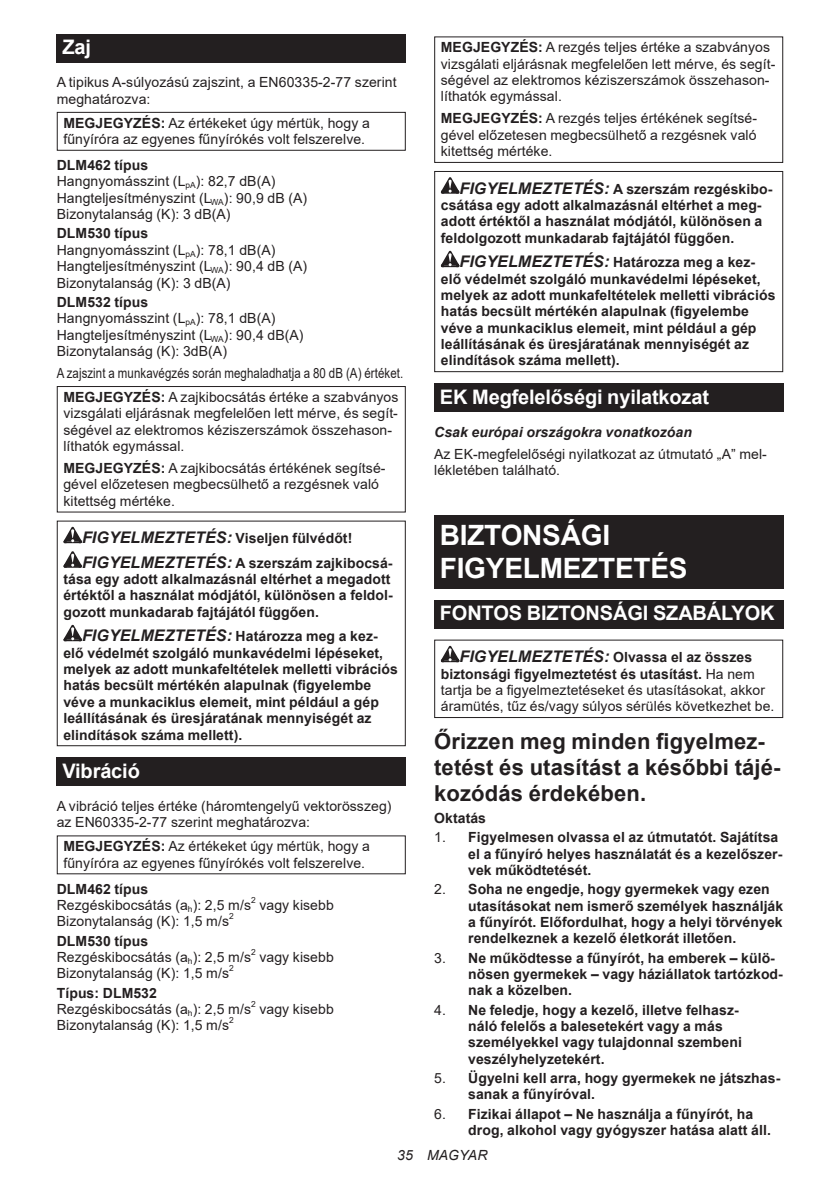
<style>
.page{position:relative;width:840px;height:1191px;background:#fff}
.page>*{position:absolute;margin:0;border:0;box-sizing:border-box;transform-origin:0 0}
.t1{font:700 28px/32.8px "Arial";letter-spacing:-.01em;color:#fff}
.t2{font:700 22px/25.8px "Arial";letter-spacing:.005em;color:#231f20}
.t3{font:700 20px "Arial";letter-spacing:-.01em;color:#fff}
.t4{font:14px/16.4px "Arial";letter-spacing:.005em;color:#231f20}
.t5{font:700 14px/16.4px "Arial";letter-spacing:.005em;color:#231f20}
.t6{font:14px/23.8px "Arial";letter-spacing:.005em;color:#231f20;text-align:center;scale:.82 1}
.t7{font:italic 700 14px "Arial";letter-spacing:.005em;color:#231f20}
.t8{font:italic 14px "Arial";letter-spacing:.005em;color:#231f20}
.t9{font:8.4px "Arial";color:#231f20}
.s1{font-weight:700}
.s2{font-style:italic;font-size:16px}
.s3{font-weight:700;font-style:italic;font-size:16px}
.s4{font-weight:400}
</style>
<div class="page">
<div style="left:57px;top:34px;width:348px;height:29px;background:#231f20"></div>
<div style="left:57px;top:112px;width:348px;height:39px;border:1px solid #231f20"></div>
<div style="left:57px;top:386px;width:348px;height:126px;border:1px solid #231f20"></div>
<svg style="left:63px;top:527px;width:19px;height:16px"></svg>
<svg style="left:63px;top:551px;width:19px;height:16px"></svg>
<svg style="left:63px;top:625px;width:19px;height:16px"></svg>
<div style="left:57px;top:520px;width:348px;height:226px;border:1px solid #231f20"></div>
<div style="left:57px;top:757px;width:348px;height:29px;background:#231f20"></div>
<div style="left:434px;top:36px;width:348px;height:127px;border:1px solid #231f20"></div>
<svg style="left:440px;top:177px;width:19px;height:17px"></svg>
<svg style="left:440px;top:251px;width:19px;height:16px"></svg>
<div style="left:434px;top:171px;width:348px;height:201px;border:1px solid #231f20"></div>
<div style="left:434px;top:383px;width:348px;height:29px;background:#231f20"></div>
<div style="left:434px;top:515px;width:348px;height:74px;background:#231f20"></div>
<div style="left:434px;top:600px;width:348px;height:28px;background:#231f20"></div>
<svg style="left:440px;top:646px;width:19px;height:16px"></svg>
<div style="left:434px;top:639px;width:348px;height:79px;border:1px solid #231f20"></div>
<h3 class="t3" style="left:62px;top:39px;width:30px">Zaj</h3>
<p class="t4" style="left:57px;top:74px;width:341px">A tipikus A-súlyozású zajszint, a EN60335-2-77 szerint meghatározva:</p>
<p class="t4" style="left:63px;top:116px;width:308px"><span class="s1">MEGJEGYZÉS:</span> Az értékeket úgy mértük, hogy a fűnyíróra az egyenes fűnyírókés volt felszerelve.</p>
<p class="t4" style="left:57px;top:158px;width:252px"><span class="s1">DLM462 típus<br></span>Hangnyomásszint (L<sub>pA</sub>): 82,7 dB(A)<br>Hangteljesítményszint (L<sub>WA</sub>): 90,9 dB (A)<br>Bizonytalanság (K): 3 dB(A)</p>
<p class="t4" style="left:57px;top:226px;width:252px"><span class="s1">DLM530 típus<br></span>Hangnyomásszint (L<sub>pA</sub>): 78,1 dB(A)<br>Hangteljesítményszint (L<sub>WA</sub>): 90,4 dB (A)<br>Bizonytalanság (K): 3 dB(A)</p>
<p class="t4" style="left:57px;top:295px;width:248px"><span class="s1">DLM532 típus<br></span>Hangnyomásszint (L<sub>pA</sub>): 78,1 dB(A)<br>Hangteljesítményszint (L<sub>WA</sub>): 90,4 dB(A)<br>Bizonytalanság (K): 3dB(A)</p>
<p class="t6" style="left:57px;top:361px;width:424px">A zajszint a munkavégzés során meghaladhatja a 80 dB (A) értéket.<br><span class="s1">MEGJEGYZÉS:</span> A zajkibocsátás értéke a szabványos</p>
<p class="t4" style="left:63px;top:405px;width:336px">vizsgálati eljárásnak megfelelően lett mérve, és segít&shy;ségével az elektromos kéziszerszámok összehason&shy;líthatók egymással.</p>
<p class="t4" style="left:63px;top:460px;width:323px"><span class="s1">MEGJEGYZÉS:</span> A zajkibocsátás értékének segítsé&shy;gével előzetesen megbecsülhető a rezgésnek való kitettség mértéke.</p>
<p class="t5" style="left:82px;top:526px;width:312px;line-height:24.4px"><span class="s2">FIGYELMEZTETÉS:</span> Viseljen fülvédőt!<br><span class="s2">FIGYELMEZTETÉS:</span> A szerszám zajkibocsá-</p>
<p class="t5" style="left:63px;top:572px;width:330px">tása egy adott alkalmazásnál eltérhet a megadott értéktől a használat módjától, különösen a feldol&shy;gozott munkadarab fajtájától függően.</p>
<p class="t5" style="left:63px;top:629px;width:336px;text-indent:19px"><span class="s2">FIGYELMEZTETÉS:</span> Határozza meg a kez&shy;elő védelmét szolgáló munkavédelmi lépéseket, melyek az adott munkafeltételek melletti vibrációs hatás becsült mértékén alapulnak (figyelembe véve a munkaciklus elemeit, mint például a gép leállításának és üresjáratának mennyiségét az elindítások száma mellett).</p>
<h3 class="t3" style="left:62px;top:756px;width:79px">Vibráció</h3>
<p class="t4" style="left:57px;top:797px;width:336px">A vibráció teljes értéke (háromtengelyű vektorösszeg) az EN60335-2-77 szerint meghatározva:</p>
<p class="t4" style="left:63px;top:839px;width:308px"><span class="s1">MEGJEGYZÉS:</span> Az értékeket úgy mértük, hogy a fűnyíróra az egyenes fűnyírókés volt felszerelve.</p>
<p class="t4" style="left:57px;top:881px;width:196px"><span class="s1">DLM462 típus<br></span>Rezgéskibocsátás (a<sub>h</sub>): 2,5 m/s</p>
<p class="t9" style="left:251px;top:896px;width:6px">2</p>
<p class="t4" style="left:259px;top:898px;width:76px">vagy kisebb</p>
<p class="t4" style="left:57px;top:914px;width:174px">Bizonytalanság (K): 1,5 m/s</p>
<p class="t9" style="left:229px;top:913px;width:6px">2</p>
<p class="t4" style="left:57px;top:933px;width:196px"><span class="s1">DLM530 típus<br></span>Rezgéskibocsátás (a<sub>h</sub>): 2,5 m/s</p>
<p class="t9" style="left:251px;top:948px;width:6px">2</p>
<p class="t4" style="left:259px;top:950px;width:76px">vagy kisebb</p>
<p class="t4" style="left:57px;top:966px;width:174px">Bizonytalanság (K): 1,5 m/s</p>
<p class="t9" style="left:229px;top:965px;width:6px">2</p>
<p class="t4" style="left:57px;top:985px;width:196px"><span class="s1">Típus: DLM532<br></span>Rezgéskibocsátás (a<sub>h</sub>): 2,5 m/s</p>
<p class="t9" style="left:251px;top:1000px;width:6px">2</p>
<p class="t4" style="left:259px;top:1002px;width:76px">vagy kisebb</p>
<p class="t4" style="left:57px;top:1018px;width:174px">Bizonytalanság (K): 1,5 m/s</p>
<p class="t9" style="left:229px;top:1017px;width:6px">2</p>
<p class="t4" style="left:440px;top:39px;width:336px"><span class="s1">MEGJEGYZÉS:</span> A rezgés teljes értéke a szabványos vizsgálati eljárásnak megfelelően lett mérve, és segít&shy;ségével az elektromos kéziszerszámok összehason&shy;líthatók egymással.</p>
<p class="t4" style="left:440px;top:110px;width:317px;text-align:justify"><span class="s1">MEGJEGYZÉS:</span> A rezgés teljes értékének segítsé&shy;gével előzetesen megbecsülhető a rezgésnek való kitettség mértéke.</p>
<p class="t5" style="left:440px;top:181px;width:333px;text-indent:19px"><span class="s2">FIGYELMEZTETÉS:</span> A szerszám rezgéskibo&shy;csátása egy adott alkalmazásnál eltérhet a meg&shy;adott értéktől a használat módjától, különösen a feldolgozott munkadarab fajtájától függően.</p>
<p class="t5" style="left:440px;top:255px;width:336px;text-indent:19px"><span class="s2">FIGYELMEZTETÉS:</span> Határozza meg a kez&shy;elő védelmét szolgáló munkavédelmi lépéseket, melyek az adott munkafeltételek melletti vibrációs hatás becsült mértékén alapulnak (figyelembe véve a munkaciklus elemeit, mint például a gép leállításának és üresjáratának mennyiségét az elindítások száma mellett).</p>
<h3 class="t3" style="left:439px;top:382px;width:270px">EK Megfelelőségi nyilatkozat</h3>
<p class="t7" style="left:434px;top:427px;width:259px">Csak európai országokra vonatkozóan</p>
<p class="t4" style="left:434px;top:446px;width:334px">Az EK-megfelelőségi nyilatkozat az útmutató „A” mel&shy;lékletében található.</p>
<h1 class="t1" style="left:439px;top:519px;width:249px">BIZTONSÁGI<br>FIGYELMEZTETÉS</h1>
<h3 class="t3" style="left:439px;top:599px;width:336px">FONTOS BIZTONSÁGI SZABÁLYOK</h3>
<p class="t4" style="left:440px;top:650px;width:335px;text-indent:19px"><span class="s3">FIGYELMEZTETÉS:</span> <span class="s1">Olvassa el az összes biztonsági figyelmeztetést és utasítást.</span> Ha nem tartja be a figyelmeztetéseket és utasításokat, akkor áramütés, tűz és/vagy súlyos sérülés következhet be.</p>
<h2 class="t2" style="left:434px;top:729px;width:347px">Őrizzen meg minden figyelmez&shy;tetést és utasítást a későbbi tájé&shy;kozódás érdekében.</h2>
<p class="t5" style="left:434px;top:811px;width:53px">Oktatás</p>
<p class="t5" style="left:468px;top:829px;width:315px;text-indent:-34px"><span class="s4">1.</span> Figyelmesen olvassa el az útmutatót. Sajátítsa el a fűnyíró helyes használatát és a kezelőszer&shy;vek működtetését.</p>
<p class="t5" style="left:468px;top:882px;width:316px;text-indent:-34px"><span class="s4">2.</span> Soha ne engedje, hogy gyermekek vagy ezen utasításokat nem ismerő személyek használják a fűnyírót. Előfordulhat, hogy a helyi törvények rendelkeznek a kezelő életkorát illetően.</p>
<p class="t5" style="left:468px;top:949px;width:316px;text-indent:-34px"><span class="s4">3.</span> Ne működtesse a fűnyírót, ha emberek – külö&shy;nösen gyermekek – vagy háziállatok tartózkod&shy;nak a közelben.</p>
<p class="t5" style="left:468px;top:1001px;width:275px;text-indent:-34px"><span class="s4">4.</span> Ne feledje, hogy a kezelő, illetve felhasz&shy;náló felelős a balesetekért vagy a más személyekkel vagy tulajdonnal szembeni veszélyhelyzetekért.</p>
<p class="t5" style="left:468px;top:1071px;width:313px;text-indent:-34px"><span class="s4">5.</span> Ügyelni kell arra, hogy gyermekek ne játszhas&shy;sanak a fűnyíróval.</p>
<p class="t5" style="left:468px;top:1105px;width:304px;text-indent:-34px"><span class="s4">6.</span> Fizikai állapot – Ne használja a fűnyírót, ha drog, alkohol vagy gyógyszer hatása alatt áll.</p>
<p class="t8" style="left:397px;top:1147px;width:92px">35 MAGYAR</p>
</div>
